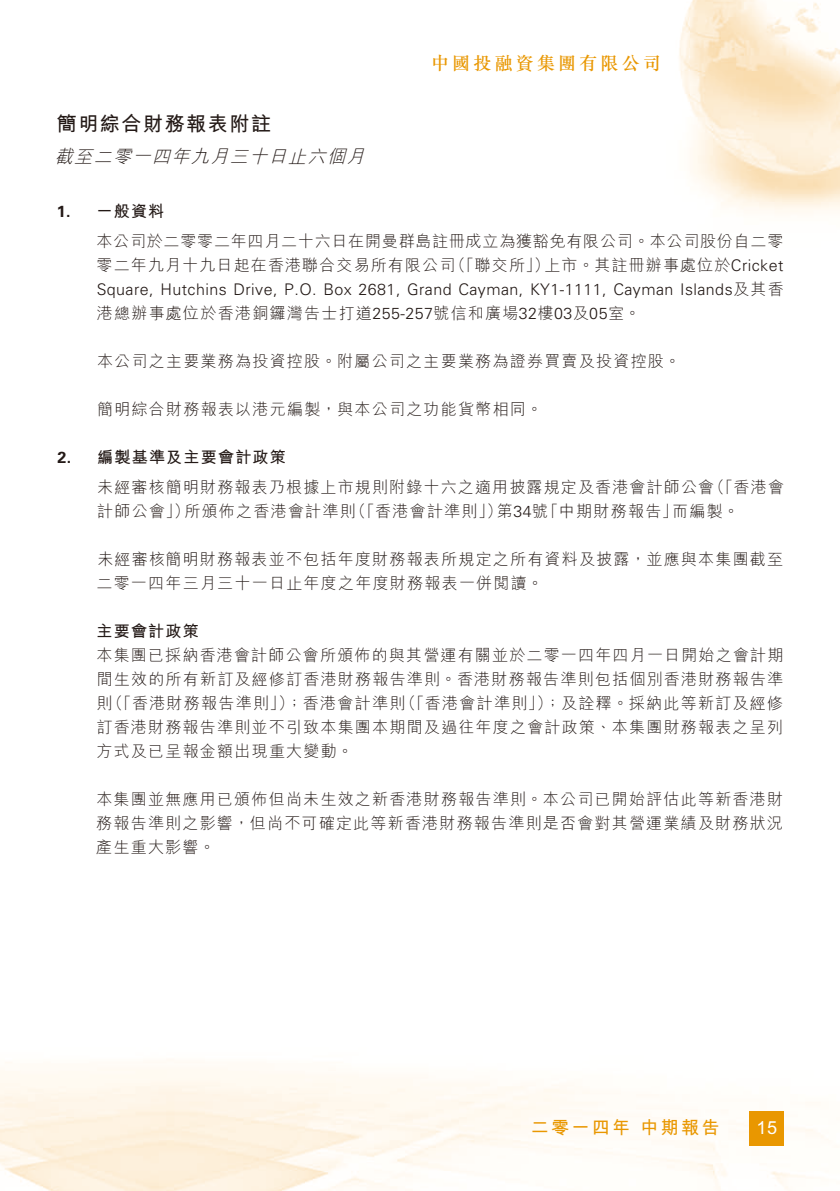
<style>
.page{position:relative;width:840px;height:1191px;background:#fff}
.page>*{position:absolute;margin:0;border:0;box-sizing:border-box;transform-origin:0 0}
.t1{font:700 20px "M Hei HK";letter-spacing:.08em;color:#231916}
.t2{font:italic 300 18px "M Hei HK";color:#231916}
.t3{font:500 18px "M Sung HK";letter-spacing:.175em;color:#e99700}
.t4{font:700 18px "M Hei HK";letter-spacing:.13em;color:#e99700}
.t5{font:700 18px "M Hei HK";color:#fff}
.t6{font:300 16px/24px "M Hei HK";letter-spacing:.075em;color:#231916}
.t7{font:300 16px "Univers LT Std";letter-spacing:.03em;color:#231916}
.t8{font:300 16px/24px "M Hei HK";letter-spacing:.05em;color:#231916;text-align:right}
.t9{font:700 16px "M Hei HK";letter-spacing:.08em;color:#231916}
.t10{font:700 16px "Univers LT Std";color:#231916}
.s1{font-family:"Univers LT Std"}
.s2{font-family:"M Hei HK"}
</style>
<div class="page">
<img style="left:0;top:0;width:839px;height:1191px">
<div style="left:748px;top:1111px;width:34px;height:34px;background:#e99700"></div>
<p class="t1" style="left:57px;top:109px;width:216px">簡明綜合財務報表附註</p>
<p class="t2" style="left:55px;top:144px;width:317px">截至二零一四年九月三十日止六個月</p>
<p class="t9" style="left:96px;top:200px;width:69px">一般資料</p>
<p class="t10" style="left:57px;top:202px;width:15px">1.</p>
<p class="t3" style="left:431px;top:51px;width:231px">中國投融資集團有限公司</p>
<p class="t10" style="left:57px;top:448px;width:15px">2.</p>
<p class="t8" style="left:96px;top:229px;width:688px">本公司於二零零二年四月二十六日在開曼群島註冊成立為獲豁免有限公司。本公司股份自二零上市。其註冊辦事處位於<span class="s1">Cricket</span></p>
<p class="t6" style="left:449px;top:253px;width:102px">（「聯交所」）</p>
<p class="t6" style="left:97px;top:253px;width:360px">零二年九月十九日起在香港聯合交易所有限公司</p>
<p class="t7" style="left:97px;top:280px;width:688px">Square, Hutchins Drive, P O. . Box 2681, Grand Cayman, KY1-1111, Cayman Islands<span class="s2">及其香</span></p>
<p class="t6" style="left:97px;top:301px;width:544px">港總辦事處位於香港銅鑼灣告士打道<span class="s1">255-257</span>號信和廣場<span class="s1">32</span>樓<span class="s1">03</span>及<span class="s1">05</span>室。</p>
<p class="t6" style="left:97px;top:349px;width:584px">本公司之主要業務為投資控股。附屬公司之主要業務為證券買賣及投資控股。</p>
<p class="t6" style="left:97px;top:397px;width:446px">簡明綜合財務報表以港元編製，與本公司之功能貨幣相同。</p>
<p class="t9" style="left:97px;top:446px;width:190px">編製基準及主要會計政策</p>
<p class="t6" style="left:672px;top:474px;width:68px;text-indent:-574px">未經審核簡明財務報表乃根據上市規則附錄十六之適用披露規定及香港會計師公會<br>而編製。</p>
<p class="t6" style="left:708px;top:474px;width:77px">（「香港會</p>
<p class="t6" style="left:97px;top:498px;width:94px">計師公會」）</p>
<p class="t6" style="left:96px;top:546px;width:687px">未經審核簡明財務報表並不包括年度財務報表所規定之所有資料及披露，並應與本集團截至二零一四年三月三十一日止年度之年度財務報表一併閱讀。</p>
<p class="t9" style="left:96px;top:619px;width:104px">主要會計政策</p>
<p class="t6" style="left:96px;top:642px;width:688px;text-align:right">本集團已採納香港會計師公會所頒佈的與其營運有關並於二零一四年四月一日開始之會計期間生效的所有新訂及經修訂香港財務報告準則。香港財務報告準則包括個別香港財務報告準（「香港會計準則」）；及詮釋。採納此等新訂及經修</p>
<p class="t6" style="left:350px;top:498px;width:154px">（「香港會計準則」）</p>
<p class="t6" style="left:184px;top:498px;width:173px">所頒佈之香港會計準則</p>
<p class="t6" style="left:496px;top:498px;width:53px">第<span class="s1">34</span>號</p>
<p class="t6" style="left:542px;top:498px;width:137px">「中期財務報告」</p>
<p class="t6" style="left:107px;top:690px;width:300px">（「香港財務報告準則」）；香港會計準則</p>
<p class="t6" style="left:96px;top:690px;width:687px">則<br>訂香港財務報告準則並不引致本集團本期間及過往年度之會計政策、本集團財務報表之呈列方式及已呈報金額出現重大變動。</p>
<p class="t6" style="left:96px;top:786px;width:688px;text-align:justify">本集團並無應用已頒佈但尚未生效之新香港財務報告準則。本公司已開始評估此等新香港財務報告準則之影響，但尚不可確定此等新香港財務報告準則是否會對其營運業績及財務狀況產生重大影響。</p>
<p class="t4" style="left:530px;top:1114px;width:101px">二零一四年</p>
<p class="t4" style="left:640px;top:1114px;width:80px">中期報告</p>
<p class="t5" style="left:756px;top:1114px;width:22px">15</p>
</div>
